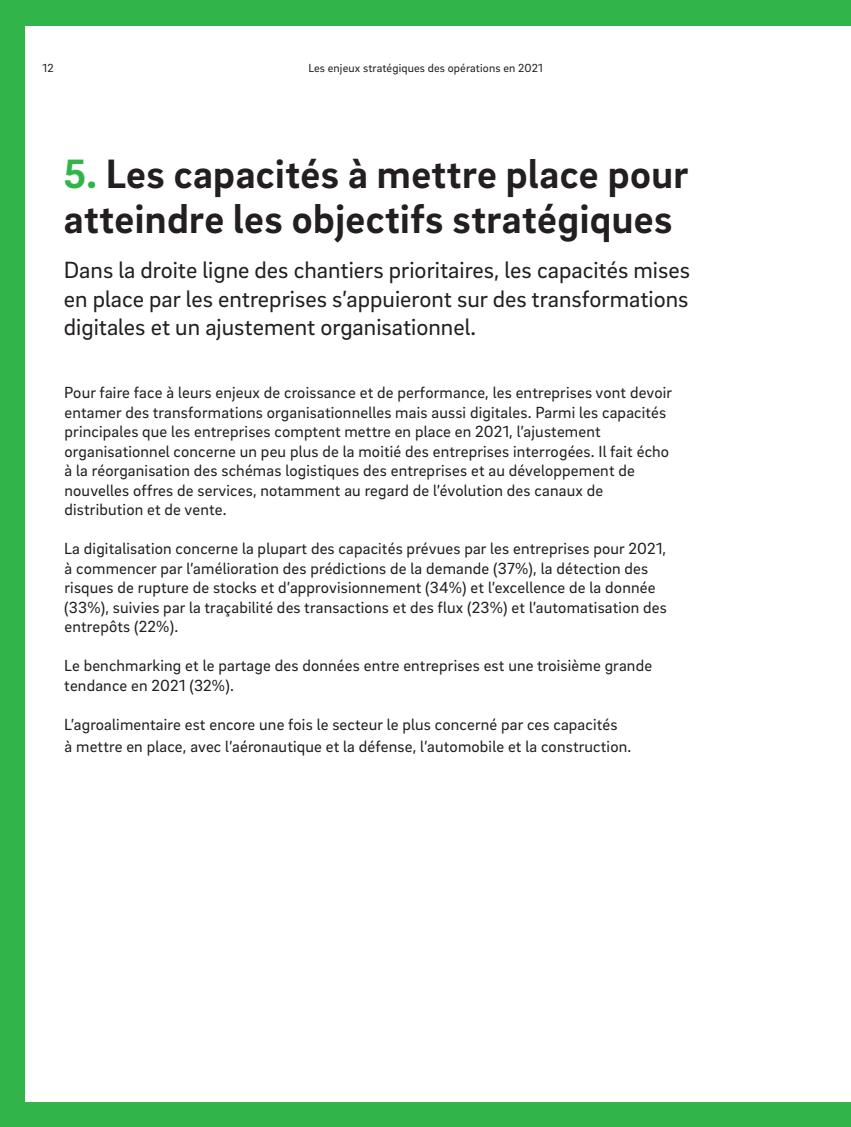
<style>
.page{position:relative;width:851px;height:1127px;background:#fff}
.page>*{position:absolute;margin:0;border:0;box-sizing:border-box;transform-origin:0 0}
.RB_FOC_Inside_Headli{font:700 42px/45px "Brix Sans";letter-spacing:.01em;color:#231f20}
.RB_FOC_Inside_Headli-2{font:24px/28.5px "Brix Sans";color:#231f20;text-align:justify}
._10_5_light{font:16.5px/19.5px "Brix Sans";letter-spacing:.01em;color:#231f20}
.t1{font:12px "Brix Sans";letter-spacing:.01em;color:#231f20}
.s1{color:#31b44a}
</style>
<div class="page">
<div style="left:0;top:0;width:850px;height:1127px;background:#31b44a"></div>
<div style="left:26px;top:26px;width:824px;height:1075px;background:#fff"></div>
<p class="t1" style="left:43px;top:61px;width:13px">12</p>
<p class="t1" style="left:308px;top:61px;width:236px">Les enjeux stratégiques des opérations en 2021</p>
<p class="RB_FOC_Inside_Headli" style="left:64px;top:149px;width:626px"><span class="s1">5.</span> Les capacités à mettre place pour atteindre les objectifs stratégiques</p>
<p class="RB_FOC_Inside_Headli-2" style="left:64px;top:255px;width:627px">Dans la droite ligne des chantiers prioritaires, les capacités mises en place par les entreprises s’appuieront sur des transformations digitales et un ajustement organisationnel.</p>
<p class="_10_5_light" style="left:64px;top:382px;width:609px">Pour faire face à leurs enjeux de croissance et de performance, les entreprises vont devoir entamer des transformations organisationnelles mais aussi digitales. Parmi les capacités principales que les entreprises comptent mettre en place en 2021, l’ajustement organisationnel concerne un peu plus de la moitié des entreprises interrogées. Il fait écho à la réorganisation des schémas logistiques des entreprises et au développement de nouvelles offres de services, notamment au regard de l’évolution des canaux de distribution et de vente.</p>
<p class="_10_5_light" style="left:64px;top:538px;width:604px">La digitalisation concerne la plupart des capacités prévues par les entreprises pour 2021, à commencer par l’amélioration des prédictions de la demande (37%), la détection des risques de rupture de stocks et d’approvisionnement (34%) et l’excellence de la donnée (33%), suivies par la traçabilité des transactions et des flux (23%) et l’automatisation des entrepôts (22%).</p>
<p class="_10_5_light" style="left:64px;top:655px;width:589px">Le benchmarking et le partage des données entre entreprises est une troisième grande tendance en 2021 (32%).</p>
<p class="_10_5_light" style="left:64px;top:712px;width:568px;line-height:22.5px">L’agroalimentaire est encore une fois le secteur le plus concerné par ces capacités<br>à mettre en place, avec l’aéronautique et la défense, l’automobile et la construction.</p>
</div>
